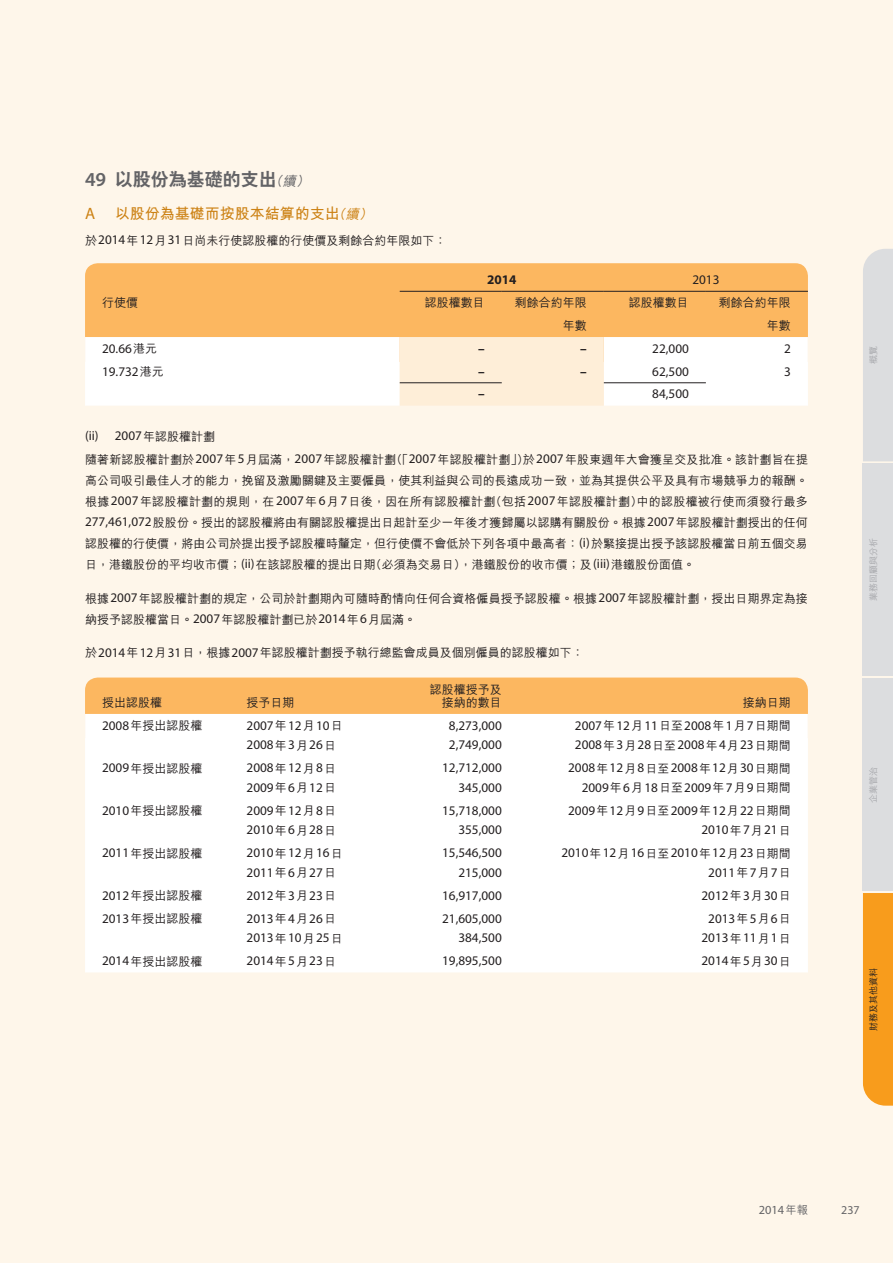
<style>
.page{position:relative;width:893px;height:1263px;background:#fef6ea}
.page>*{position:absolute;margin:0;border:0;box-sizing:border-box;transform-origin:0 0}
.t1{font:800 18px "C Hei 2 HK";color:#636366}
.t2{font:700 15px "M Hei HK";color:#cc8113}
.t3{font:13.2px "Myriad Pro";color:#231f20}
.t4{font:700 13.2px "Myriad Pro";color:#231f20}
.t5{font:12.3px "Myriad Pro";color:#636366}
.t6{font:500 12px/21px "M Hei HK";color:#231f20;text-align:justify}
.t7{font:12px "Myriad Pro";color:#636366}
.t8{font:500 9px "M Hei HK";color:#a8a9ad}
.t9{font:500 9px "M Hei HK";color:#231f20}
.s1{font-family:"Myriad Pro";font-weight:600;font-size:19.8px}
.s2{font-family:"M Hei HK";font-weight:500;font-style:italic;font-size:13.5px}
.s3{font-family:"Myriad Pro";font-weight:400;font-size:16.5px}
.s4{font-weight:500;font-style:italic;font-size:13.5px}
.s5{font-family:"Myriad Pro";font-weight:400;font-size:13.2px}
.s6{font-family:"M Hei HK";font-weight:500;font-size:12px}
.s7{font-family:"M Hei HK";font-weight:500;font-size:11.25px}
</style>
<div class="page">
<div style="left:85px;top:263px;width:723px;height:74px;background:#fcb760"></div>
<div style="left:85px;top:677px;width:723px;height:37px;background:#fcb760"></div>
<div style="left:85px;top:337px;width:723px;height:69px;background:#fff"></div>
<div style="left:400px;top:337px;width:204px;height:69px;background:#feeed8"></div>
<hr style="left:400px;top:291px;width:102px;height:1px;background:#231f20">
<hr style="left:502px;top:291px;width:102px;height:1px;background:#231f20">
<hr style="left:604px;top:291px;width:102px;height:1px;background:#231f20">
<hr style="left:706px;top:291px;width:102px;height:1px;background:#231f20">
<hr style="left:400px;top:382px;width:102px;height:1px;background:#231f20">
<hr style="left:604px;top:382px;width:102px;height:1px;background:#231f20">
<div style="left:85px;top:714px;width:723px;height:258px;background:#fff"></div>
<div style="left:863px;top:893px;width:30px;height:213px;background:#f89c1c"></div>
<div style="left:863px;top:249px;width:30px;height:212px;background:#dcdddf"></div>
<div style="left:863px;top:678px;width:30px;height:213px;background:#dcdddf"></div>
<div style="left:863px;top:463px;width:30px;height:213px;background:#dcdddf"></div>
<h1 class="t1" style="left:85px;top:167px;width:229px"><span class="s1">49</span> 以股份為基礎的支出<span class="s2">（續）</span></h1>
<p class="t2" style="left:85px;top:203px;width:292px"><span class="s3">A</span> 以股份為基礎而按股本結算的支出<span class="s4">（續）</span></p>
<p class="t6" style="left:85px;top:229px;width:363px">於<span class="s5">2014</span>年<span class="s5">12</span>月<span class="s5">31</span>日尚未行使認股權的行使價及剩餘合約年限如下：</p>
<p class="t4" style="left:487px;top:272px;width:31px">2014</p>
<p class="t3" style="left:692px;top:272px;width:29px">2013</p>
<p class="t6" style="left:102px;top:291px;width:37px">行使價</p>
<p class="t6" style="left:425px;top:291px;width:61px">認股權數目</p>
<p class="t6" style="left:515px;top:291px;width:73px">剩餘合約年限</p>
<p class="t6" style="left:629px;top:291px;width:61px">認股權數目</p>
<p class="t6" style="left:719px;top:291px;width:74px">剩餘合約年限</p>
<p class="t6" style="left:563px;top:314px;width:25px">年數</p>
<p class="t6" style="left:767px;top:314px;width:26px">年數</p>
<p class="t3" style="left:102px;top:341px;width:57px">20.66<span class="s6">港元</span></p>
<p class="t4" style="left:478px;top:341px;width:8px">–</p>
<p class="t4" style="left:580px;top:341px;width:8px">–</p>
<p class="t3" style="left:652px;top:341px;width:38px">22,000</p>
<p class="t3" style="left:784px;top:341px;width:8px">2</p>
<p class="t3" style="left:102px;top:364px;width:63px">19.732<span class="s6">港元</span></p>
<p class="t4" style="left:478px;top:364px;width:8px">–</p>
<p class="t4" style="left:580px;top:364px;width:8px">–</p>
<p class="t3" style="left:652px;top:364px;width:38px">62,500</p>
<p class="t3" style="left:784px;top:364px;width:8px">3</p>
<p class="t4" style="left:478px;top:387px;width:8px">–</p>
<p class="t3" style="left:652px;top:387px;width:38px">84,500</p>
<p class="t3" style="left:85px;top:429px;width:132px">(ii) 2007<span class="s6">年認股權計劃</span></p>
<p class="t6" style="left:85px;top:448px;width:724px">隨著新認股權計劃於<span class="s5">2007</span>年<span class="s5">5</span>月屆滿，<span class="s5">2007</span>年認股權計劃（「<span class="s5">2007</span>年認股權計劃」）於<span class="s5">2007</span>年股東週年大會獲呈交及批准。該計劃旨在提高公司吸引最佳人才的能力，挽留及激勵關鍵及主要僱員，使其利益與公司的長遠成功一致，並為其提供公平及具有市場競爭力的報酬。根據<span class="s5">2007</span>年認股權計劃的規則，在<span class="s5">2007</span>年<span class="s5">6</span>月<span class="s5">7</span>日後，因在所有認股權計劃（包括<span class="s5">2007</span>年認股權計劃）中的認股權被行使而須發行最多<span class="s5">277,461,072</span>股股份。授出的認股權將由有關認股權提出日起計至少一年後才獲歸屬以認購有關股份。根據<span class="s5">2007</span>年認股權計劃授出的任何認股權的行使價，將由公司於提出授予認股權時釐定，但行使價不會低於下列各項中最高者：<span class="s5">(i)</span>於緊接提出授予該認股權當日前五個交易日，港鐵股份的平均收市價；<span class="s5">(ii)</span>在該認股權的提出日期（必須為交易日），港鐵股份的收市價；及<span class="s5">(iii)</span>港鐵股份面值。</p>
<p class="t6" style="left:85px;top:587px;width:724px">根據<span class="s5">2007</span>年認股權計劃的規定，公司於計劃期內可隨時酌情向任何合資格僱員授予認股權。根據<span class="s5">2007</span>年認股權計劃，授出日期界定為接納授予認股權當日。<span class="s5">2007</span>年認股權計劃已於<span class="s5">2014</span>年<span class="s5">6</span>月屆滿。</p>
<p class="t6" style="left:85px;top:641px;width:500px">於<span class="s5">2014</span>年<span class="s5">12</span>月<span class="s5">31</span>日，根據<span class="s5">2007</span>年認股權計劃授予執行總監會成員及個別僱員的認股權如下：</p>
<p class="t6" style="left:102px;top:691px;width:61px">授出認股權</p>
<p class="t6" style="left:247px;top:691px;width:49px">授予日期</p>
<p class="t6" style="left:430px;top:681px;width:73px;line-height:13.5px;text-align:right">認股權授予及接納的數目</p>
<p class="t6" style="left:743px;top:691px;width:49px">接納日期</p>
<p class="t6" style="left:102px;top:714px;width:102px"><span class="s5">2008</span>年授出認股權</p>
<p class="t3" style="left:247px;top:718px;width:98px">2007<span class="s6">年</span>12<span class="s6">月</span>10<span class="s6">日</span></p>
<p class="t3" style="left:449px;top:718px;width:54px">8,273,000</p>
<p class="t3" style="left:575px;top:718px;width:218px">2007<span class="s6">年</span>12<span class="s6">月</span>11<span class="s6">日至</span>2008<span class="s6">年</span>1<span class="s6">月</span>7<span class="s6">日期間</span></p>
<p class="t3" style="left:247px;top:738px;width:91px">2008<span class="s6">年</span>3<span class="s6">月</span>26<span class="s6">日</span></p>
<p class="t3" style="left:449px;top:738px;width:54px">2,749,000</p>
<p class="t3" style="left:575px;top:738px;width:218px">2008<span class="s6">年</span>3<span class="s6">月</span>28<span class="s6">日至</span>2008<span class="s6">年</span>4<span class="s6">月</span>23<span class="s6">日期間</span></p>
<p class="t6" style="left:102px;top:757px;width:102px"><span class="s5">2009</span>年授出認股權</p>
<p class="t3" style="left:247px;top:760px;width:91px">2008<span class="s6">年</span>12<span class="s6">月</span>8<span class="s6">日</span></p>
<p class="t3" style="left:442px;top:760px;width:61px">12,712,000</p>
<p class="t3" style="left:568px;top:760px;width:224px">2008<span class="s6">年</span>12<span class="s6">月</span>8<span class="s6">日至</span>2008<span class="s6">年</span>12<span class="s6">月</span>30<span class="s6">日期間</span></p>
<p class="t3" style="left:247px;top:780px;width:91px">2009<span class="s6">年</span>6<span class="s6">月</span>12<span class="s6">日</span></p>
<p class="t3" style="left:458px;top:780px;width:45px">345,000</p>
<p class="t3" style="left:582px;top:780px;width:211px">2009<span class="s6">年</span>6<span class="s6">月</span>18<span class="s6">日至</span>2009<span class="s6">年</span>7<span class="s6">月</span>9<span class="s6">日期間</span></p>
<p class="t6" style="left:102px;top:799px;width:102px"><span class="s5">2010</span>年授出認股權</p>
<p class="t3" style="left:247px;top:803px;width:91px">2009<span class="s6">年</span>12<span class="s6">月</span>8<span class="s6">日</span></p>
<p class="t3" style="left:442px;top:803px;width:61px">15,718,000</p>
<p class="t3" style="left:568px;top:803px;width:224px">2009<span class="s6">年</span>12<span class="s6">月</span>9<span class="s6">日至</span>2009<span class="s6">年</span>12<span class="s6">月</span>22<span class="s6">日期間</span></p>
<p class="t3" style="left:247px;top:823px;width:91px">2010<span class="s6">年</span>6<span class="s6">月</span>28<span class="s6">日</span></p>
<p class="t3" style="left:458px;top:823px;width:45px">355,000</p>
<p class="t3" style="left:701px;top:823px;width:91px">2010<span class="s6">年</span>7<span class="s6">月</span>21<span class="s6">日</span></p>
<p class="t6" style="left:102px;top:842px;width:102px"><span class="s5">2011</span>年授出認股權</p>
<p class="t3" style="left:247px;top:846px;width:98px">2010<span class="s6">年</span>12<span class="s6">月</span>16<span class="s6">日</span></p>
<p class="t3" style="left:442px;top:846px;width:61px">15,546,500</p>
<p class="t3" style="left:561px;top:846px;width:231px">2010<span class="s6">年</span>12<span class="s6">月</span>16<span class="s6">日至</span>2010<span class="s6">年</span>12<span class="s6">月</span>23<span class="s6">日期間</span></p>
<p class="t3" style="left:247px;top:865px;width:91px">2011<span class="s6">年</span>6<span class="s6">月</span>27<span class="s6">日</span></p>
<p class="t3" style="left:458px;top:865px;width:45px">215,000</p>
<p class="t3" style="left:708px;top:865px;width:84px">2011<span class="s6">年</span>7<span class="s6">月</span>7<span class="s6">日</span></p>
<p class="t6" style="left:102px;top:884px;width:102px"><span class="s5">2012</span>年授出認股權</p>
<p class="t3" style="left:247px;top:888px;width:91px">2012<span class="s6">年</span>3<span class="s6">月</span>23<span class="s6">日</span></p>
<p class="t3" style="left:442px;top:888px;width:61px">16,917,000</p>
<p class="t3" style="left:701px;top:888px;width:91px">2012<span class="s6">年</span>3<span class="s6">月</span>30<span class="s6">日</span></p>
<p class="t6" style="left:102px;top:907px;width:102px"><span class="s5">2013</span>年授出認股權</p>
<p class="t3" style="left:247px;top:911px;width:91px">2013<span class="s6">年</span>4<span class="s6">月</span>26<span class="s6">日</span></p>
<p class="t3" style="left:442px;top:911px;width:61px">21,605,000</p>
<p class="t3" style="left:708px;top:911px;width:84px">2013<span class="s6">年</span>5<span class="s6">月</span>6<span class="s6">日</span></p>
<p class="t3" style="left:247px;top:931px;width:98px">2013<span class="s6">年</span>10<span class="s6">月</span>25<span class="s6">日</span></p>
<p class="t3" style="left:458px;top:931px;width:45px">384,500</p>
<p class="t3" style="left:701px;top:931px;width:91px">2013<span class="s6">年</span>11<span class="s6">月</span>1<span class="s6">日</span></p>
<p class="t6" style="left:102px;top:950px;width:102px"><span class="s5">2014</span>年授出認股權</p>
<p class="t3" style="left:247px;top:954px;width:91px">2014<span class="s6">年</span>5<span class="s6">月</span>23<span class="s6">日</span></p>
<p class="t3" style="left:442px;top:954px;width:61px">19,895,500</p>
<p class="t3" style="left:701px;top:954px;width:91px">2014<span class="s6">年</span>5<span class="s6">月</span>30<span class="s6">日</span></p>
<p class="t8" style="left:867px;top:364px;width:19px;rotate:-90deg">概覽</p>
<p class="t8" style="left:867px;top:601px;width:64px;rotate:-90deg">業務回顧與分析</p>
<p class="t8" style="left:867px;top:802px;width:37px;rotate:-90deg">企業管治</p>
<p class="t9" style="left:867px;top:1031px;width:64px;rotate:-90deg">財務及其他資料</p>
<p class="t5" style="left:759px;top:1203px;width:51px">2014<span class="s7">年報</span></p>
<p class="t7" style="left:841px;top:1203px;width:20px">237</p>
</div>
